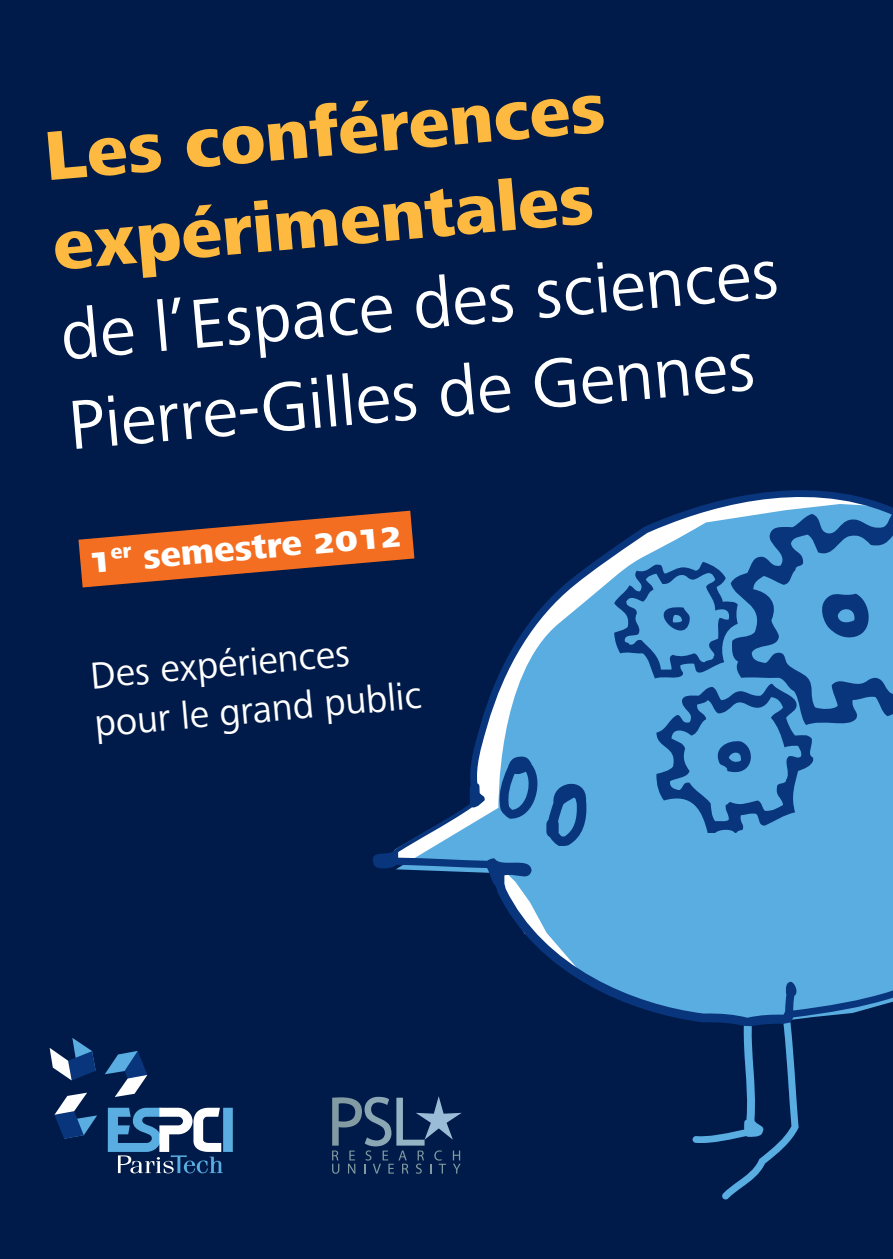
<style>
.page{position:relative;width:893px;height:1259px;background:#001b49}
.page>*{position:absolute;margin:0;border:0;box-sizing:border-box;transform-origin:0 0}
.texte{font:72px/90px "Frutiger Next Pro";color:#fff}
.texte-2{font:800 72px/90px "Frutiger Next Pro";color:#fdb940}
.texte-3{font:39px "Frutiger Next Pro";color:#fff}
.t1{font:800 36px "Frutiger Next Pro";color:#fff}
</style>
<div class="page">
<svg style="left:78px;top:514px;width:291px;height:73px"></svg>
<svg style="left:369px;top:490px;width:524px;height:684px"></svg>
<svg style="left:546px;top:775px;width:42px;height:71px;background:#3375b1"></svg>
<svg style="left:614px;top:562px;width:261px;height:271px;background:#438cc4"></svg>
<svg style="left:692px;top:1022px;width:107px;height:177px"></svg>
<svg style="left:108px;top:1107px;width:115px;height:66px"></svg>
<div style="left:223px;top:1107px;width:10px;height:45px;background:#5aade0"></div>
<svg style="left:50px;top:1038px;width:46px;height:42px"></svg>
<svg style="left:54px;top:1092px;width:43px;height:46px"></svg>
<svg style="left:105px;top:1051px;width:42px;height:46px"></svg>
<svg style="left:332px;top:1096px;width:130px;height:77px"></svg>
<p class="texte-2" style="left:41px;top:112px;width:563px;rotate:-5deg">Les conférences expérimentales</p>
<p class="texte" style="left:57px;top:291px;width:722px;rotate:-5deg">de l’Espace des sciences<br>Pierre-Gilles de Gennes</p>
<p class="t1" style="left:87px;top:541px;width:316px;rotate:-5deg">1<sup>er</sup> semestre 2012</p>
<p class="texte-3" style="left:88px;top:653px;width:262px;rotate:-5deg">Des expériences</p>
<p class="texte-3" style="left:93px;top:701px;width:330px;rotate:-5deg">pour le grand public</p>
</div>
